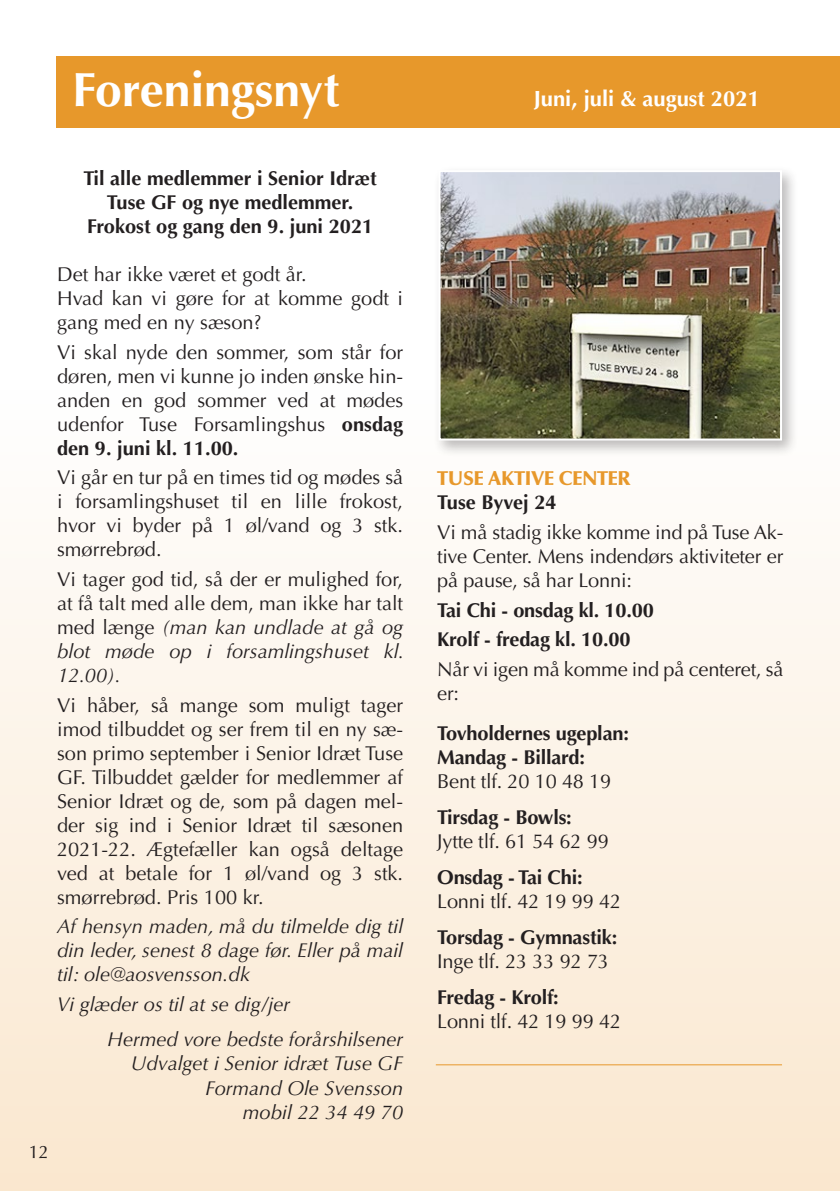
<style>
.page{position:relative;width:840px;height:1191px;background:#fff}
.page>*{position:absolute;margin:0;border:0;box-sizing:border-box;transform-origin:0 0}
.t1{font:700 48px "Optima LT Std";color:#fff}
.t2{font:700 22px "Optima LT Std";color:#fff}
.t3{font:20px/24px "Optima LT Std";color:#231f20;text-align:justify}
.t4{font:700 20px/24px "Optima LT Std";letter-spacing:-.01em;color:#231f20;text-align:center}
.t5{font:italic 20px/24px "Optima LT Std";color:#231f20;text-align:justify}
.t6{font:900 20px "Optima LT Std";letter-spacing:-.02em;color:#e7982b}
.t7{font:18px "Optima LT Std";color:#231f20}
.s1{font-weight:700}
.s2{font-style:italic}
</style>
<div class="page">
<div style="left:0;top:390px;width:839px;height:801px;background:linear-gradient(to bottom,#fefefe,#fae7cf)"></div>
<div style="left:57px;top:57px;width:782px;height:71px;background:#e7982b"></div>
<div style="left:433px;top:165px;width:365px;height:292px;background:#231f20;opacity:.3"></div>
<img style="left:441px;top:173px;width:337px;height:264px">
<div style="left:438px;top:170px;width:343px;height:270px;border:2px solid #fff"></div>
<hr style="left:435px;top:1064px;width:346px;height:1px;background:#e7982b">
<p class="t1" style="left:72px;top:62px;width:268px">Foreningsnyt</p>
<p class="t4" style="left:83px;top:166px;width:294px">Til alle medlemmer i Senior Idræt<br>Tuse GF og nye medlemmer.</p>
<p class="t4" style="left:87px;top:214px;width:287px">Frokost og gang den 9. juni 2021</p>
<p class="t3" style="left:57px;top:262px;width:251px">Det har ikke været et godt år.</p>
<p class="t3" style="left:57px;top:286px;width:347px">Hvad kan vi gøre for at komme godt i gang med en ny sæson?</p>
<p class="t3" style="left:57px;top:340px;width:347px">Vi skal nyde den sommer, som står for døren, men vi kunne jo inden ønske hin&shy;anden en god sommer ved at mødes udenfor Tuse Forsamlingshus <span class="s1">onsdag den 9. juni kl. 11.00.</span></p>
<p class="t3" style="left:57px;top:466px;width:347px">Vi går en tur på en times tid og mødes så i forsamlingshuset til en lille frokost, hvor vi byder på 1 øl/vand og 3 stk. smørrebrød.</p>
<p class="t3" style="left:57px;top:567px;width:348px">Vi tager god tid, så der er mulighed for, at få talt med alle dem, man ikke har talt med længe <span class="s2">(man kan undlade at gå og blot møde op i forsamlingshuset kl.<br>12.00).</span></p>
<p class="t3" style="left:57px;top:693px;width:347px">Vi håber, så mange som muligt tager imod tilbuddet og ser frem til en ny sæ&shy;son primo september i Senior Idræt Tuse GF. Tilbuddet gælder for medlemmer af Senior Idræt og de, som på dagen mel&shy;der sig ind i Senior Idræt til sæsonen 2021-22. Ægtefæller kan også deltage ved at betale for 1 øl/vand og 3 stk. smørrebrød. Pris 100 kr.</p>
<p class="t5" style="left:57px;top:915px;width:347px">Af hensyn maden, må du tilmelde dig til din leder, senest 8 dage før. Eller på mail til: ole@aosvensson.dk</p>
<p class="t5" style="left:57px;top:992px;width:234px">Vi glæder os til at se dig/jer</p>
<p class="t5" style="left:107px;top:1028px;width:297px;text-align:right">Hermed vore bedste forårshilsener<br>Udvalget i Senior idræt Tuse GF</p>
<p class="t5" style="left:205px;top:1076px;width:199px">Formand Ole Svensson</p>
<p class="t5" style="left:243px;top:1100px;width:162px">mobil 22 34 49 70</p>
<p class="t7" style="left:29px;top:1141px;width:22px">12</p>
<p class="t2" style="left:533px;top:86px;width:227px">Juni, juli &amp; august 2021</p>
<p class="t6" style="left:437px;top:467px;width:195px">TUSE AKTIVE CENTER</p>
<p class="t4" style="left:437px;top:491px;width:121px">Tuse Byvej 24</p>
<p class="t3" style="left:437px;top:520px;width:347px">Vi må stadig ikke komme ind på Tuse Ak&shy;tive Center. Mens indendørs aktiviteter er på pause, så har Lonni:</p>
<p class="t4" style="left:437px;top:598px;width:218px">Tai Chi - onsdag kl. 10.00</p>
<p class="t4" style="left:437px;top:628px;width:195px">Krolf - fredag kl. 10.00</p>
<p class="t3" style="left:437px;top:657px;width:347px">Når vi igen må komme ind på centeret, så er:</p>
<p class="t4" style="left:437px;top:721px;width:193px">Tovholdernes ugeplan:</p>
<p class="t4" style="left:437px;top:745px;width:149px">Mandag - Billard:</p>
<p class="t3" style="left:437px;top:769px;width:175px">Bent tlf. 20 10 48 19</p>
<p class="t4" style="left:437px;top:805px;width:136px">Tirsdag - Bowls:</p>
<p class="t3" style="left:437px;top:829px;width:173px">Jytte tlf. 61 54 62 99</p>
<p class="t4" style="left:437px;top:865px;width:147px">Onsdag - Tai Chi:</p>
<p class="t3" style="left:437px;top:889px;width:185px">Lonni tlf. 42 19 99 42</p>
<p class="t4" style="left:437px;top:925px;width:181px">Torsdag - Gymnastik:</p>
<p class="t3" style="left:437px;top:949px;width:173px">Inge tlf. 23 33 92 73</p>
<p class="t4" style="left:437px;top:985px;width:123px">Fredag - Krolf:</p>
<p class="t3" style="left:437px;top:1009px;width:185px">Lonni tlf. 42 19 99 42</p>
</div>
